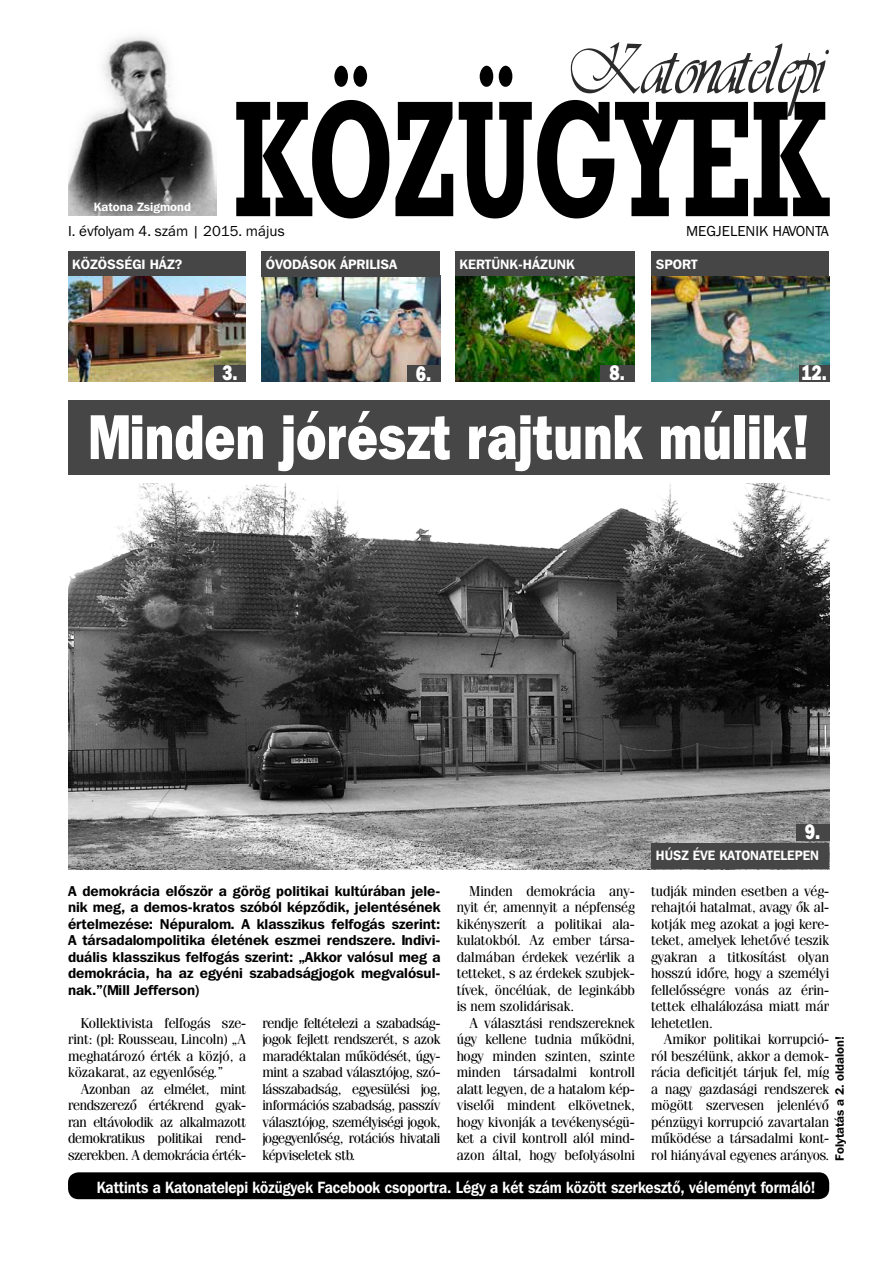
<style>
.page{position:relative;width:893px;height:1263px;background:#fff}
.page>*{position:absolute;margin:0;border:0;box-sizing:border-box;transform-origin:0 0}
.t1{font:700 164.55px "Geometric Slabserif 712 PFL";letter-spacing:.01em;color:#000;scale:.65 1}
.t2{font:66.6px "Vivienne PFL";color:#2b2b2b;scale:.8 1}
.t3{font:63px "Franklin Gothic Hv PFL";color:#fff;scale:.8 1}
.t4{font:21px "Franklin Gothic Hv PFL";color:#fff;scale:.8 1}
.t5{font:700 16.2px "Franklin Gothic PFL";color:#fff;scale:.87 1}
.t6{font:15px "Franklin Gothic PFL";color:#000}
.t7{font:14.25px/16.5px "Fenice PFL";color:#000;text-align:justify}
.t8{font:700 14.25px/16.5px "Franklin Gothic PFL";color:#000;text-align:justify}
.t9{font:700 13.5px "Franklin Gothic PFL";color:#fff}
.t10{font:700 13.5px "Franklin Gothic PFL";color:#fff;scale:.95 1}
.t11{font:700 12px "Franklin Gothic PFL";color:#000}
.t12{font:700 12px "Franklin Gothic PFL";color:#fff}
</style>
<div class="page">
<div style="left:68px;top:1172px;width:761px;height:27px;background:#000;border-radius:11px"></div>
<img style="left:68px;top:483px;width:761px;height:387px">
<div style="left:68px;top:400px;width:761px;height:75px;background:#464646"></div>
<img style="left:261px;top:277px;width:179px;height:105px">
<div style="left:261px;top:251px;width:179px;height:26px;background:#464646"></div>
<div style="left:455px;top:251px;width:180px;height:26px;background:#464646"></div>
<div style="left:652px;top:251px;width:177px;height:26px;background:#464646"></div>
<img style="left:456px;top:276px;width:178px;height:105px">
<img style="left:652px;top:276px;width:177px;height:105px">
<div style="left:407px;top:365px;width:33px;height:17px;background:#464646"></div>
<div style="left:796px;top:824px;width:33px;height:16px;background:#464646"></div>
<div style="left:600px;top:365px;width:35px;height:16px;background:#464646"></div>
<div style="left:799px;top:365px;width:30px;height:16px;background:#464646"></div>
<div style="left:68px;top:251px;width:178px;height:26px;background:#464646"></div>
<div style="left:652px;top:843px;width:177px;height:26px;background:#464646"></div>
<img style="left:68px;top:277px;width:178px;height:105px">
<div style="left:215px;top:365px;width:31px;height:16px;background:#464646"></div>
<img style="left:68px;top:36px;width:148px;height:179px">
<h2 class="t2" style="left:575px;top:24px;width:316px">Katonatelepi</h2>
<h1 class="t1" style="left:235px;top:58px;width:910px">KÖZÜGYEK</h1>
<p class="t12" style="left:94px;top:199px;width:98px">Katona Zsigmond</p>
<p class="t6" style="left:68px;top:223px;width:218px">I. évfolyam 4. szám | 2015. május</p>
<p class="t6" style="left:686px;top:223px;width:145px">MEGJELENIK HAVONTA</p>
<p class="t9" style="left:72px;top:255px;width:112px">KÖZÖSSÉGI HÁZ?</p>
<p class="t9" style="left:266px;top:255px;width:133px">ÓVODÁSOK ÁPRILISA</p>
<p class="t9" style="left:460px;top:255px;width:117px">KERTÜNK-HÁZUNK</p>
<p class="t9" style="left:656px;top:255px;width:43px">SPORT</p>
<h3 class="t4" style="left:222px;top:359px;width:21px">3.</h3>
<h3 class="t4" style="left:416px;top:360px;width:21px">6.</h3>
<h3 class="t4" style="left:610px;top:359px;width:21px">8.</h3>
<h3 class="t4" style="left:801px;top:359px;width:34px">12.</h3>
<h3 class="t3" style="left:88px;top:397px;width:904px">Minden jórészt rajtunk múlik!</h3>
<h3 class="t4" style="left:805px;top:818px;width:21px">9.</h3>
<p class="t8" style="left:68px;top:882px;width:374px">A demokrácia először a görög politikai kultúrában jele&shy;nik meg, a demos-kratos szóból képződik, jelentésének értelmezése: Népuralom. A klasszikus felfogás szerint:<br>A társadalompolitika életének eszmei rendszere. Indivi&shy;duális klasszikus felfogás szerint: „Akkor valósul meg a demokrácia, ha az egyéni szabadságjogok megvalósul&shy;nak.”(Mill Jefferson)</p>
<p class="t7" style="left:68px;top:1014px;width:180px;text-indent:13px">Kollektivista felfogás sze&shy;rint: (pl: Rousseau, Lincoln) „A meghatározó érték a közjó, a közakarat, az egyenlőség.”</p>
<p class="t7" style="left:68px;top:1080px;width:180px;text-indent:13px">Azonban az elmélet, mint rendszerező értékrend gyak&shy;ran eltávolodik az alkalmazott demokratikus politikai rend&shy;szerekben. A demokrácia érték-</p>
<p class="t7" style="left:262px;top:1014px;width:180px">rendje feltételezi a szabadság&shy;jogok fejlett rendszerét, s azok maradéktalan működését, úgy&shy;mint a szabad választójog, szó&shy;lásszabadság, egyesülési jog, információs szabadság, passzív választójog, személyiségi jogok, jogegyenlőség, rotációs hivatali képviseletek stb.</p>
<p class="t7" style="left:457px;top:882px;width:180px;text-indent:13px">Minden demokrácia an - nyit ér, amennyit a népfenség kikényszerít a politikai ala&shy;kulatokból. Az ember társa&shy;dalmában érdekek vezérlik a tetteket, s az érdekek szubjek&shy;tívek, öncélúak, de leginkább is nem szolidárisak.</p>
<p class="t7" style="left:457px;top:1014px;width:180px;text-indent:13px">A választási rendszereknek úgy kellene tudnia működni, hogy minden szinten, szinte minden társadalmi kontroll alatt legyen, de a hatalom kép&shy;viselői mindent elkövetnek, hogy kivonják a tevékenységü&shy;ket a civil kontroll alól mind&shy;azon által, hogy befolyásolni</p>
<p class="t10" style="left:656px;top:847px;width:173px">HÚSZ ÉVE KATONATELEPEN</p>
<p class="t7" style="left:651px;top:882px;width:180px">tudják minden esetben a vég&shy;rehajtói hatalmat, avagy ők al&shy;kotják meg azokat a jogi kere&shy;teket, amelyek lehetővé teszik gyakran a titkosítást olyan hosszú időre, hogy a személyi fellelősségre vonás az érin&shy;tettek elhalálozása miatt már lehetetlen.</p>
<p class="t7" style="left:651px;top:1031px;width:180px;text-indent:13px">Amikor politikai korrupció&shy;ról beszélünk, akkor a demok&shy;rácia deficitjét tárjuk fel, míg a nagy gazdasági rendszerek mögött szervesen jelenlévő pénzügyi korrupció zavartalan működése a társadalmi kont&shy;rol hiányával egyenes arányos.</p>
<p class="t11" style="left:832px;top:1161px;width:126px;rotate:-90deg">Folytatás a 2. oldalon!</p>
<p class="t5" style="left:97px;top:1177px;width:828px">Kattints a Katonatelepi közügyek Facebook csoportra. Légy a két szám között szerkesztő, véleményt formáló!</p>
</div>
